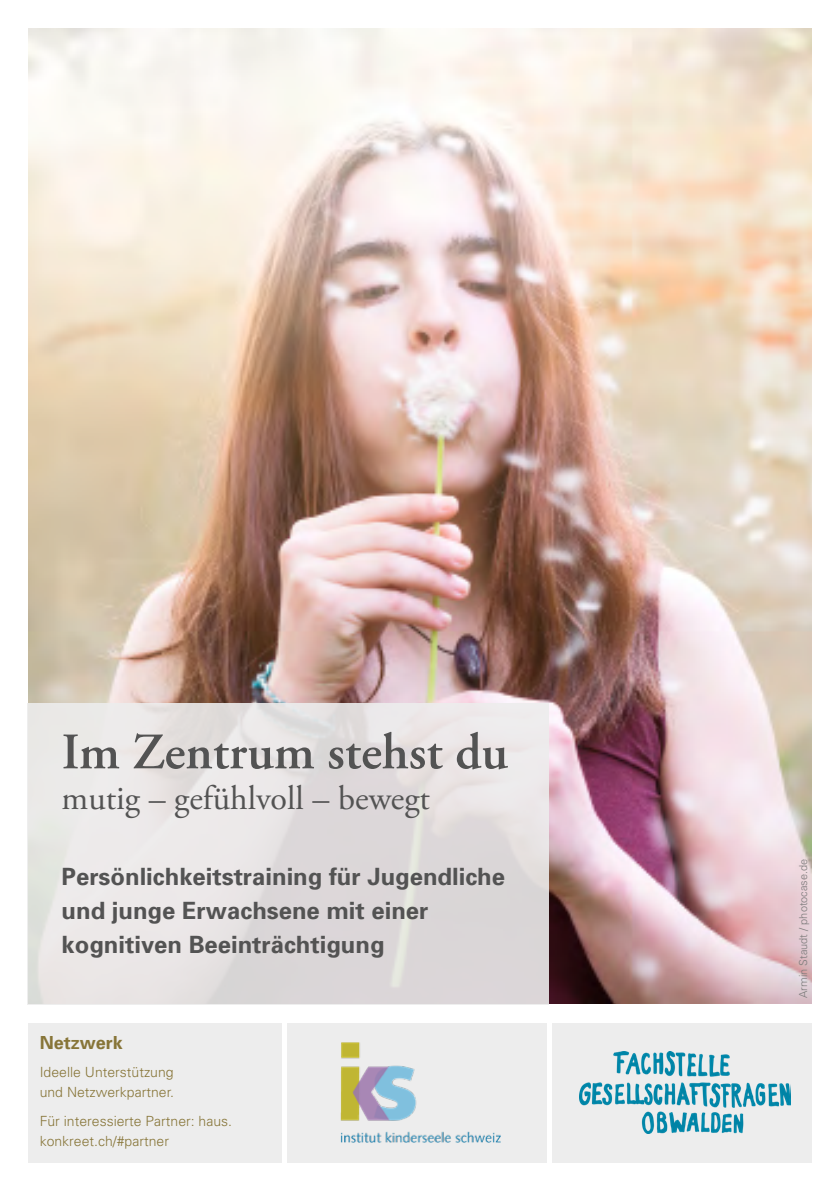
<style>
.page{position:relative;width:840px;height:1191px;background:#fff}
.page>*{position:absolute;margin:0;border:0;box-sizing:border-box;transform-origin:0 0}
.t1{font:600 51px "Adobe Garamond Pro";color:#535353}
.t2{font:34px "Adobe Garamond Pro";color:#535353}
.t3{font:700 23.8px/33.6px "Univers";color:#535353}
.t4{font:700 18px "Univers";color:#877538}
.t5{font:300 14px/20px "Univers";color:#877538}
.t6{font:300 11px "Univers";color:#7c7b7b}
</style>
<div class="page">
<img style="left:28px;top:28px;width:783px;height:975px">
<div style="left:28px;top:1023px;width:254px;height:139px;background:#ededed"></div>
<div style="left:552px;top:1023px;width:259px;height:139px;background:#ededed"></div>
<img style="left:579px;top:1051px;width:211px;height:83px">
<div style="left:287px;top:1023px;width:259px;height:139px;background:#ededed"></div>
<img style="left:340px;top:1042px;width:161px;height:101px">
<div style="left:28px;top:703px;width:520px;height:301px;background:linear-gradient(to bottom,#eae6e6,#dedadb)"></div>
<h1 class="t1" style="left:62px;top:722px;width:447px">Im Zentrum stehst du</h1>
<h2 class="t2" style="left:62px;top:778px;width:370px">mutig – gefühlvoll – bewegt</h2>
<p class="t3" style="left:62px;top:860px;width:445px">Persönlichkeitstraining für Jugendliche und junge Erwachsene mit einer kognitiven Beeinträchtigung</p>
<p class="t4" style="left:40px;top:1031px;width:85px">Netzwerk</p>
<p class="t5" style="left:40px;top:1062px;width:136px">Ideelle Unterstützung und Netzwerkpartner.</p>
<p class="t5" style="left:40px;top:1111px;width:194px">Für interessierte Partner: haus. konkreet.ch/#partner</p>
<p class="t6" style="left:796px;top:998px;width:141px;rotate:-90deg">Armin Staudt / photocase.de</p>
</div>
